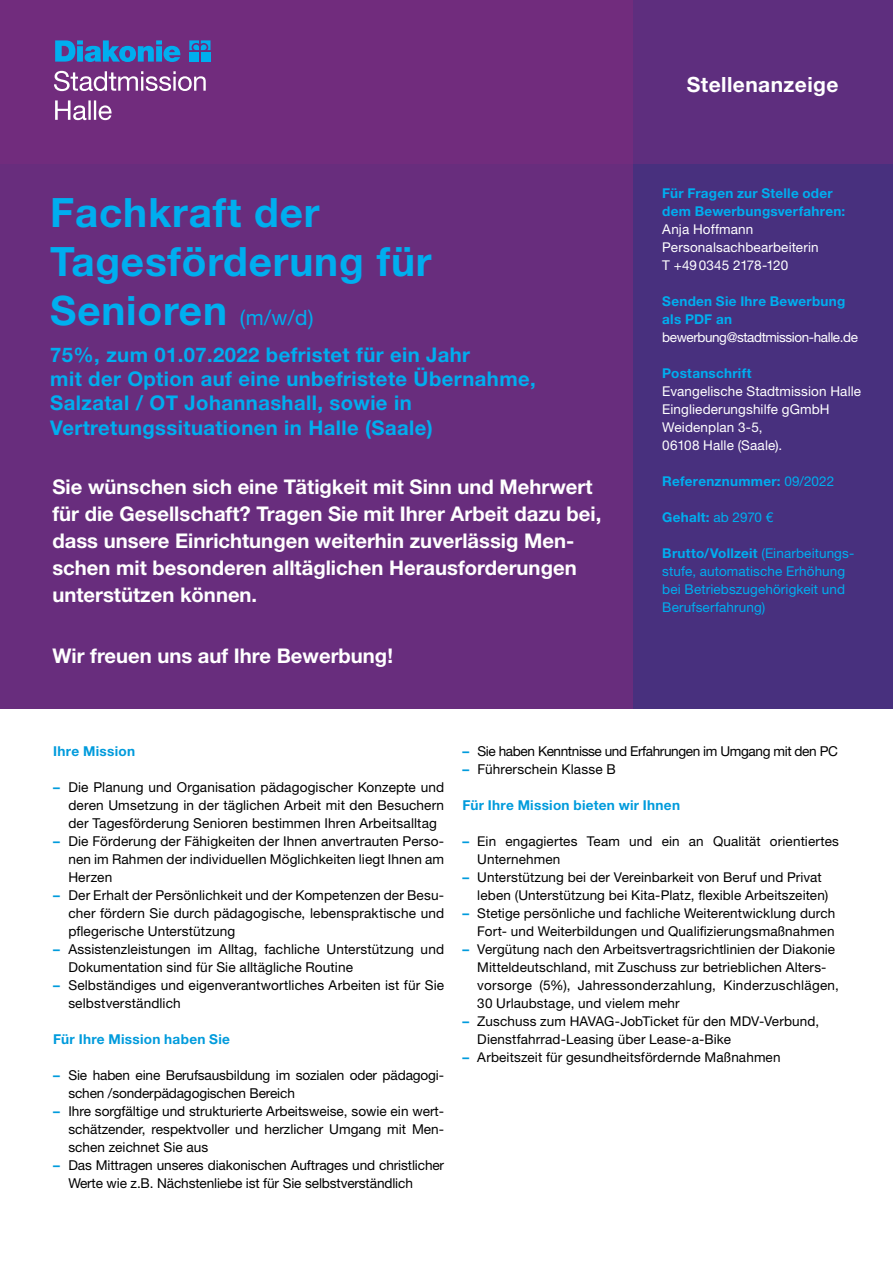
<style>
.page{position:relative;width:893px;height:1263px;background:#fff}
.page>*{position:absolute;margin:0;border:0;box-sizing:border-box;transform-origin:0 0}
.t1{font:700 40.5px/48.6px "Helvetica Neue LT Std";letter-spacing:.02em;color:#00aeef}
.t2{font:700 21px "Helvetica Neue LT Std";letter-spacing:.02em;color:#fff}
.t3{font:700 20.25px/27px "Helvetica Neue LT Std";color:#fff}
.t4{font:700 20.25px/24.3px "Helvetica Neue LT Std";letter-spacing:.02em;color:#00aeef}
._02_Texte_9pt_Roman{font:13.65px/18px "Helvetica Neue LT Std";color:#000;text-align:justify}
._02_Texte_9pt_Roman-2{font:13.65px "Helvetica Neue LT Std";letter-spacing:-.03em;color:#000}
._03_Texte_9pt_Bold_B{font:700 13.65px "Helvetica Neue LT Std";letter-spacing:.02em;color:#009bdc}
._02_Texte_9pt_Roman-3{font:700 13.65px "Helvetica Neue LT Std";letter-spacing:.02em;color:#009bdc}
._02_Texte_9pt_Roman-4{font:13.5px/18px "Helvetica Neue LT Std";letter-spacing:.01em;color:#000}
._03_Texte_9pt_Bold_B-2{font:13.5px/18px "Helvetica Neue LT Std";letter-spacing:.01em;color:#00aeef}
._03_Texte_9pt_Bold_B-3{font:13.5px/18px "Helvetica Neue LT Std";letter-spacing:.01em;color:#fff}
._03_Texte_9pt_Bold_B-4{font:700 13.5px/18px "Helvetica Neue LT Std";letter-spacing:.02em;color:#00aeef}
._03_Texte_9pt_Bold_B-5{font:13.5px/18px "Helvetica Neue LT Std";letter-spacing:-.03em;color:#fff}
._02_Texte_9pt_Roman-5{font:13.5px "Helvetica Neue LT Std";letter-spacing:.01em;color:#fff}
.s1{font-weight:400;font-size:21px}
.s2{font-weight:700;color:#00aeef}
.s3{font-weight:400}
.s4{font-weight:700}
.s5{font-weight:700;color:#009bdc}
</style>
<div class="page">
<div style="left:556px;top:162px;width:337px;height:546px;background:#48307e"></div>
<div style="left:564px;top:0;width:329px;height:163px;background:#5e2e7e"></div>
<div style="left:0;top:0;width:632px;height:708px;background:#682d7d"></div>
<div style="left:0;top:0;width:632px;height:163px;background:#712c7d"></div>
<svg style="left:55px;top:100px;width:57px;height:20px"></svg>
<svg style="left:54px;top:71px;width:152px;height:20px"></svg>
<svg style="left:55px;top:40px;width:125px;height:22px"></svg>
<svg style="left:189px;top:40px;width:22px;height:10px"></svg>
<div style="left:189px;top:52px;width:10px;height:10px;background:#00aeef"></div>
<div style="left:201px;top:52px;width:10px;height:10px;background:#00aeef"></div>
<p class="t1" style="left:50px;top:188px;width:383px">Fachkraft der<br>Tagesförderung für<br>Senioren <span class="s1">(m/w/d)</span></p>
<p class="t4" style="left:50px;top:342px;width:487px">75%, zum 01.07.2022 befristet für ein Jahr<br>mit der Option auf eine unbefristete Übernahme, Salzatal / OT Johannashall, sowie in Vertretungssituationen in Halle (Saale)</p>
<p class="t3" style="left:52px;top:473px;width:550px">Sie wünschen sich eine Tätigkeit mit Sinn und Mehrwert für die Gesellschaft? Tragen Sie mit Ihrer Arbeit dazu bei, dass unsere Einrichtungen weiterhin zuverlässig Men&shy;schen mit besonderen alltäglichen Herausforderungen unterstützen können.</p>
<p class="t3" style="left:52px;top:642px;width:342px">Wir freuen uns auf Ihre Bewerbung!</p>
<p class="t2" style="left:687px;top:71px;width:153px">Stellenanzeige</p>
<p class="_03_Texte_9pt_Bold_B-4" style="left:662px;top:184px;width:184px">Für Fragen zur Stelle oder dem Bewerbungsverfahren:</p>
<p class="_02_Texte_9pt_Roman-5" style="left:662px;top:221px;width:93px">Anja Hoffmann</p>
<p class="_02_Texte_9pt_Roman-5" style="left:662px;top:239px;width:158px">Personalsachbearbeiterin</p>
<p class="_02_Texte_9pt_Roman-5" style="left:662px;top:257px;width:127px">T +490345 2178-120</p>
<p class="_03_Texte_9pt_Bold_B-5" style="left:662px;top:292px;width:197px"><span class="s2">Senden Sie Ihre Bewerbung als PDF an </span>bewerbung@stadtmission-halle.de</p>
<p class="_03_Texte_9pt_Bold_B-3" style="left:662px;top:364px;width:200px"><span class="s2">Postanschrift<br></span>Evangelische Stadtmission Halle<br>Eingliederungshilfe gGmbH<br>Weidenplan 3-5,<br>06108 Halle (Saale).</p>
<p class="_03_Texte_9pt_Bold_B-4" style="left:662px;top:472px;width:173px">Referenznummer: <span class="s3">09/2022</span></p>
<p class="_03_Texte_9pt_Bold_B-4" style="left:662px;top:508px;width:113px">Gehalt: <span class="s3">ab 2970 €</span></p>
<p class="_03_Texte_9pt_Bold_B-2" style="left:662px;top:544px;width:194px"><span class="s4">Brutto/Vollzeit</span> (Einarbeitungs&shy;stufe, automatische Erhöhung bei Betriebszugehörigkeit und<br>Berufserfahrung)</p>
<p class="_03_Texte_9pt_Bold_B" style="left:53px;top:743px;width:83px">Ihre Mission</p>
<p class="_02_Texte_9pt_Roman" style="left:68px;top:778px;width:377px;text-indent:-15px"><span class="s5">–</span> Die Planung und Organisation pädagogischer Konzepte und deren Umsetzung in der täglichen Arbeit mit den Besuchern der Tagesförderung Senioren bestimmen Ihren Arbeitsalltag</p>
<p class="_02_Texte_9pt_Roman" style="left:68px;top:832px;width:377px;text-indent:-15px"><span class="s5">–</span> Die Förderung der Fähigkeiten der Ihnen anvertrauten Perso&shy;nen im Rahmen der individuellen Möglichkeiten liegt Ihnen am Herzen</p>
<p class="_02_Texte_9pt_Roman" style="left:68px;top:886px;width:377px;text-indent:-15px"><span class="s5">–</span> Der Erhalt der Persönlichkeit und der Kompetenzen der Besu&shy;cher fördern Sie durch pädagogische, lebenspraktische und pflegerische Unterstützung</p>
<p class="_02_Texte_9pt_Roman" style="left:68px;top:940px;width:377px;text-indent:-15px"><span class="s5">–</span> Assistenzleistungen im Alltag, fachliche Unterstützung und<br>Dokumentation sind für Sie alltägliche Routine</p>
<p class="_02_Texte_9pt_Roman" style="left:68px;top:976px;width:377px;text-indent:-15px"><span class="s5">–</span> Selbständiges und eigenverantwortliches Arbeiten ist für Sie selbstverständlich</p>
<p class="_03_Texte_9pt_Bold_B" style="left:53px;top:1031px;width:178px">Für Ihre Mission haben Sie</p>
<p class="_02_Texte_9pt_Roman" style="left:68px;top:1066px;width:377px;text-indent:-15px"><span class="s5">–</span> Sie haben eine Berufsausbildung im sozialen oder pädagogi&shy;schen /sonderpädagogischen Bereich</p>
<p class="_02_Texte_9pt_Roman" style="left:68px;top:1102px;width:377px;text-indent:-15px"><span class="s5">–</span> Ihre sorgfältige und strukturierte Arbeitsweise, sowie ein wert&shy;schätzender, respektvoller und herzlicher Umgang mit Men&shy;schen zeichnet Sie aus</p>
<p class="_02_Texte_9pt_Roman" style="left:68px;top:1156px;width:377px;text-indent:-15px"><span class="s5">–</span> Das Mittragen unseres diakonischen Auftrages und christlicher<br>Werte wie z.B. Nächstenliebe ist für Sie selbstverständlich</p>
<p class="_02_Texte_9pt_Roman-2" style="left:462px;top:743px;width:377px"><span class="s5">–</span> Sie haben Kenntnisse und Erfahrungen im Umgang mit den PC</p>
<p class="_02_Texte_9pt_Roman" style="left:462px;top:760px;width:155px"><span class="s5">–</span> Führerschein Klasse B</p>
<p class="_02_Texte_9pt_Roman-3" style="left:462px;top:797px;width:219px">Für Ihre Mission bieten wir Ihnen</p>
<p class="_02_Texte_9pt_Roman-4" style="left:477px;top:832px;width:363px;text-indent:-15px"><span class="s5">–</span> Ein engagiertes Team und ein an Qualität orientiertes<br>Unternehmen</p>
<p class="_02_Texte_9pt_Roman-4" style="left:477px;top:868px;width:352px;text-indent:-15px"><span class="s5">–</span> Unterstützung bei der Vereinbarkeit von Beruf und Privat leben (Unterstützung bei Kita-Platz, flexible Arbeitszeiten)</p>
<p class="_02_Texte_9pt_Roman-4" style="left:462px;top:904px;width:374px;text-align:right"><span class="s5">–</span> Stetige persönliche und fachliche Weiterentwicklung durch<br>Fort- und Weiterbildungen und Qualifizierungsmaßnahmen</p>
<p class="_02_Texte_9pt_Roman-4" style="left:477px;top:940px;width:363px;text-indent:-15px"><span class="s5">–</span> Vergütung nach den Arbeitsvertragsrichtlinien der Diakonie Mitteldeutschland, mit Zuschuss zur betrieblichen Alters&shy;vorsorge (5%), Jahressonderzahlung, Kinderzuschlägen, 30 Urlaubstage, und vielem mehr</p>
<p class="_02_Texte_9pt_Roman-4" style="left:477px;top:1012px;width:343px;text-indent:-15px"><span class="s5">–</span> Zuschuss zum HAVAG-JobTicket für den MDV-Verbund,<br>Dienstfahrrad-Leasing über Lease-a-Bike</p>
<p class="_02_Texte_9pt_Roman-4" style="left:462px;top:1048px;width:320px"><span class="s5">–</span> Arbeitszeit für gesundheitsfördernde Maßnahmen</p>
</div>
